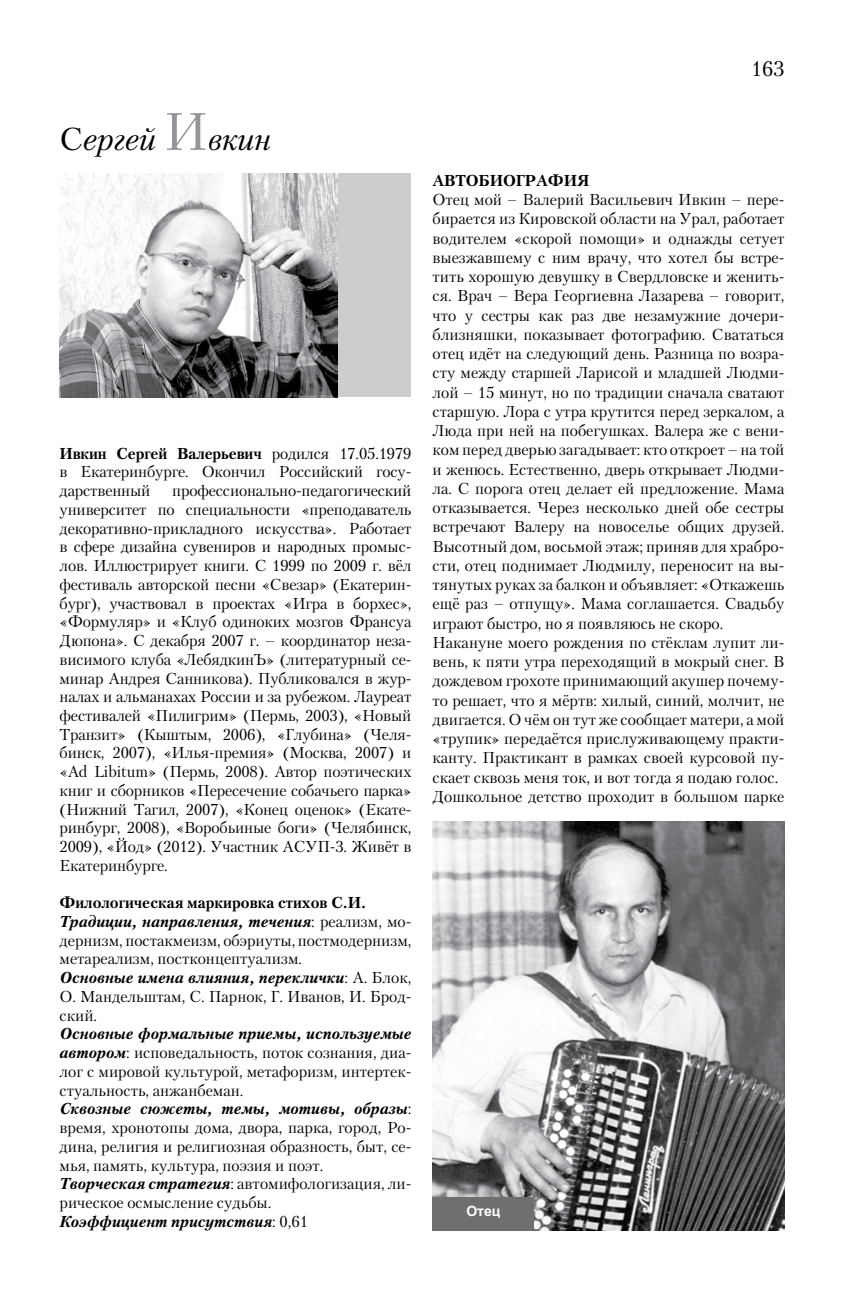
<style>
.page{position:relative;width:844px;height:1290px;background:#fff}
.page>*{position:absolute;margin:0;border:0;box-sizing:border-box;transform-origin:0 0}
.t1{font:italic 31.5px "Petersburg C";color:#000}
.t2{font:21px "Petersburg C";color:#000}
.t3{font:15.75px/18.7px "Petersburg C";color:#000}
.t4{font:700 15.75px "Petersburg C";color:#000}
.t5{font:700 14px "Arial";color:#fff}
.s1{font-style:normal}
.s2{font-style:normal;font-size:52.5px;color:#939598}
.s3{font-weight:700}
.s4{font-weight:700;font-style:italic}
</style>
<div class="page">
<div style="left:60px;top:174px;width:351px;height:223px;background:#cdcdcd"></div>
<img style="left:60px;top:174px;width:277px;height:223px">
<img style="left:432px;top:821px;width:352px;height:409px">
<div style="left:432px;top:1197px;width:102px;height:33px;background:#6d6f71"></div>
<h1 class="t1" style="left:60px;top:121px;width:213px"><span class="s1">С</span>ергей <span class="s2">И</span>вкин</h1>
<p class="t3" style="left:60px;top:444px;width:353px;text-align:justify"><span class="s3">Ивкин Сергей Валерьевич</span> родился 17.05.1979 в Екатеринбурге. Окончил Российский госу&shy;дарственный</p>
<p class="t3" style="left:60px;top:481px;width:353px;text-align:justify;text-indent:113px">профессионально-педагогический университет по специальности «преподаватель декоративно-прикладного искусства». Работает в сфере дизайна сувениров и народных промыс&shy;лов. Иллюстрирует книги. С 1999 по 2009 г. вёл фестиваль авторской песни «Свезар» (Екатерин&shy;бург), участвовал в проектах «Игра в борхес», «Формуляр» и «Клуб одиноких мозгов Франсуа Дюпона». С декабря 2007 г. – координатор неза&shy;висимого клуба «ЛебядкинЪ» (литературный се&shy;минар Андрея Санникова). Публиковался в жур&shy;налах и альманахах России и за рубежом. Лауреат фестивалей «Пилигрим» (Пермь, 2003), «Новый Транзит» (Кыштым, 2006), «Глубина» (Челя&shy;бинск, 2007), «Илья-премия» (Москва, 2007) и «Ad Libitum» (Пермь, 2008). Автор поэтических книг и сборников «Пересечение собачьего парка» (Нижний Тагил, 2007), «Конец оценок» (Екате&shy;ринбург, 2008), «Воробьиные боги» (Челябинск, 2009), «Йод» (2012). Участник АСУП-3. Живёт в Екатеринбурге.</p>
<p class="t3" style="left:60px;top:893px;width:353px"><span class="s3">Филологическая маркировка стихов С.И.<br></span><span class="s4">Традиции, направления, течения</span>: реализм, мо&shy;дернизм, постакмеизм, обэриуты, постмодернизм, метареализм, постконцептуализм.<br><span class="s4">Основные имена влияния, переклички</span>: А. Блок, О. Мандельштам, С. Парнок, Г. Иванов, И. Брод&shy;ский.</p>
<p class="t3" style="left:60px;top:1024px;width:353px"><span class="s4">Основные формальные приемы, используемые автором</span>: исповедальность, поток сознания, диа&shy;лог с мировой культурой, метафоризм, интертек&shy;стуальность, анжанбеман.<br><span class="s4">Сквозные сюжеты, темы, мотивы, образы</span>: время, хронотопы дома, двора, парка, город, Ро&shy;дина, религия и религиозная образность, быт, се&shy;мья, память, культура, поэзия и поэт.<br><span class="s4">Творческая стратегия</span>: автомифологизация, ли&shy;рическое осмысление судьбы.<br><span class="s4">Коэффициент присутствия</span>: 0,61</p>
<h2 class="t2" style="left:751px;top:56px;width:35px">163</h2>
<p class="t4" style="left:432px;top:171px;width:119px">Автобиографи</p>
<p class="t4" style="left:577px;top:171px;width:14px">я</p>
<p class="t3" style="left:432px;top:190px;width:353px;line-height:19.2px">Отец мой – Валерий Васильевич Ивкин – пере&shy;бирается из Кировской области на Урал, работает водителем «скорой помощи» и однажды сетует выезжавшему с ним врачу, что хотел бы встре&shy;тить хорошую девушку в Свердловске и женить&shy;ся. Врач – Вера Георгиевна Лазарева – говорит, что у сестры как раз две незамужние дочери&shy;близняшки, показывает фотографию. Свататься отец идёт на следующий день. Разница по возра&shy;сту между старшей Ларисой и младшей Людми&shy;лой – 15 минут, но по традиции сначала сватают старшую. Лора с утра крутится перед зеркалом, а Люда при ней на побегушках. Валера же с вени&shy;ком перед дверью загадывает: кто откроет – на той и женюсь. Естественно, дверь открывает Людми&shy;ла. С порога отец делает ей предложение. Мама отказывается. Через несколько дней обе сестры встречают Валеру на новоселье общих друзей.<br>Высотный дом, восьмой этаж; приняв для храбро&shy;сти, отец поднимает Людмилу, переносит на вы&shy;тянутых руках за балкон и объявляет: «Откажешь ещё раз – отпущу». Мама соглашается. Свадьбу играют быстро, но я появляюсь не скоро.<br>Накануне моего рождения по стёклам лупит ли&shy;вень, к пяти утра переходящий в мокрый снег. В дождевом грохоте принимающий акушер почему&shy;то решает, что я мёртв: хилый, синий, молчит, не двигается. О чём он тут же сообщает матери, а мой «трупик» передаётся прислуживающему практи&shy;канту. Практикант в рамках своей курсовой пу&shy;скает сквозь меня ток, и вот тогда я подаю голос.<br>Дошкольное детство проходит в большом парке</p>
<p class="t5" style="left:466px;top:1202px;width:36px">Отец</p>
</div>
